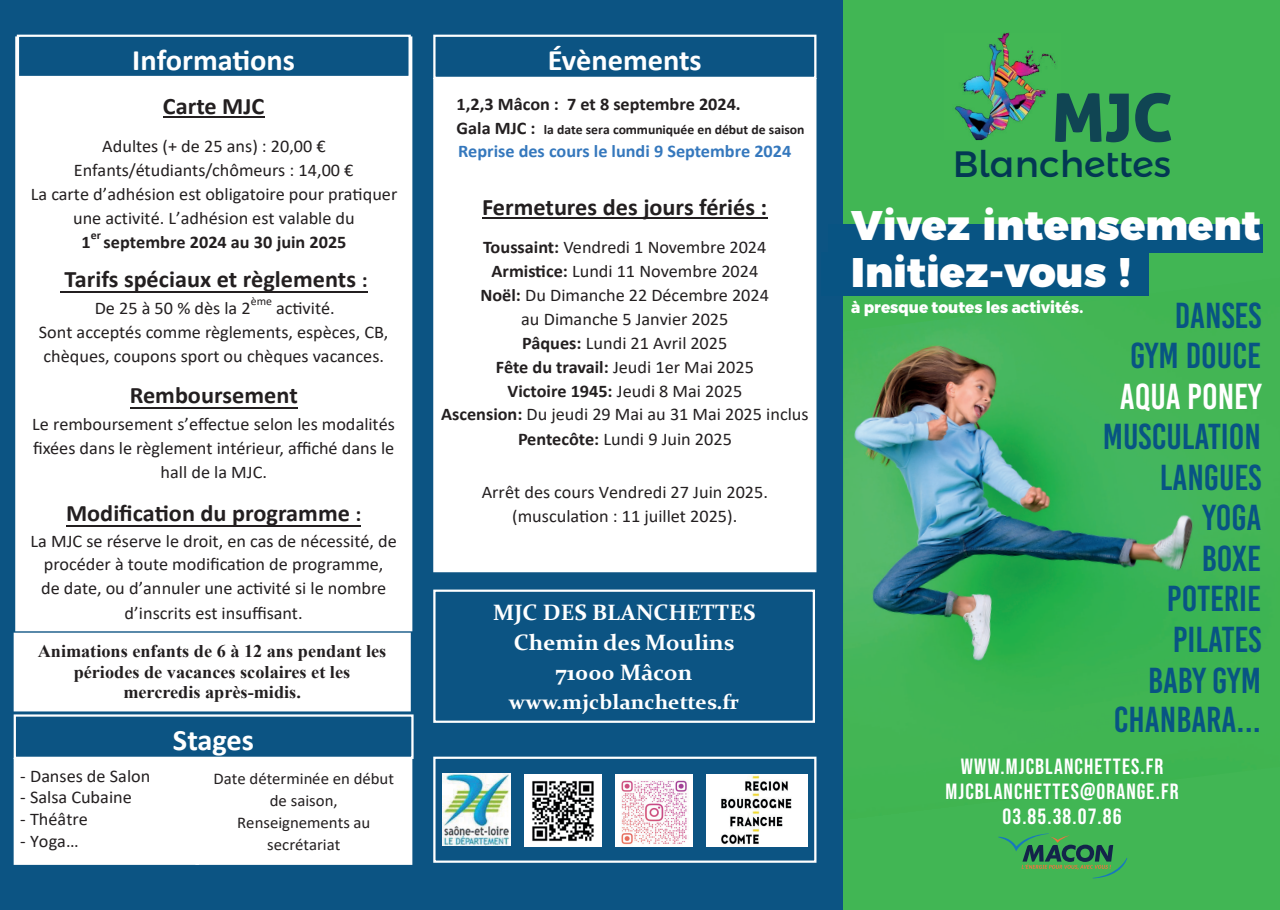
<style>
.page{position:relative;width:1280px;height:910px;background:#0c5483}
.page>*{position:absolute;margin:0;border:0;box-sizing:border-box;transform-origin:0 0}
.t1{font:66.75px "Aller Display";color:#104553}
.t2{font:900 41.4px/47.4px "Montserrat";color:#fff}
.t3{font:36.6px "Montserrat Alternates";color:#033853}
.t4{font:36px/40.3px "Bebas Kai";color:#085483;text-align:right}
.t5{font:36px "Bebas Kai";color:#fff}
.t6{font:700 29.7px "Calibri";color:#fff}
.t7{font:700 23.7px "Calibri";color:#231f20}
.t8{font:700 23.7px/27.3px "Times New Roman";color:#fff;text-align:center}
.t9{font:700 22.2px/29.8px "Constantia";color:#fff;text-align:center}
.t10{font:22.05px/25.2px "Bebas Neue";letter-spacing:.05em;color:#fff;text-align:center}
.t11{font:700 20.85px "Constantia";color:#fff}
.t12{font:17.85px/24px "Calibri";color:#231f20;text-align:center}
.t13{font:700 17.85px/20.4px "Times New Roman";color:#231f20;text-align:center}
.t14{font:700 17.85px "Calibri";color:#231f20}
.t15{font:700 17.85px "Calibri";letter-spacing:-.005em;color:#3578bd}
.t16{font:16.35px/21.9px "Calibri";color:#231f20;text-align:center}
.t17{font:800 16.05px "Montserrat";color:#fff;scale:.95 1}
.t18{font:700 13.35px "Calibri";letter-spacing:-.005em;color:#231f20}
.t19{font:11.55px "Calibri";color:#231f20}
.t20{font:700 11.55px "Calibri";color:#231f20}
.s1{font-size:20.85px}
.s2{font-size:17.85px}
.s3{font-weight:700}
</style>
<div class="page">
<div style="left:16px;top:38px;width:395px;height:592px;background:#fff"></div>
<hr style="left:163px;top:116px;width:102px;height:2px;background:#231f20">
<div style="left:15px;top:634px;width:395px;height:76px;background:#fff"></div>
<div style="left:14px;top:633px;width:397px;height:78px;border:2px solid #fff"></div>
<div style="left:18px;top:36px;width:392px;height:41px;background:#0c5483"></div>
<div style="left:17px;top:35px;width:394px;height:43px;border:2px solid #fff"></div>
<div style="left:14px;top:714px;width:400px;height:45px;border:2px solid #fff"></div>
<div style="left:15px;top:759px;width:183px;height:105px;background:#fff"></div>
<div style="left:14px;top:758px;width:185px;height:107px;border:2px solid #fff"></div>
<div style="left:197px;top:759px;width:214px;height:105px;background:#fff"></div>
<div style="left:195px;top:758px;width:217px;height:107px;border:2px solid #fff"></div>
<div style="left:433px;top:590px;width:382px;height:133px;border:2px solid #fff"></div>
<div style="left:433px;top:35px;width:383px;height:44px;border:2px solid #fff"></div>
<div style="left:434px;top:79px;width:381px;height:492px;background:#fff"></div>
<div style="left:433px;top:78px;width:383px;height:494px;border:2px solid #fff"></div>
<hr style="left:482px;top:218px;width:285px;height:1px;background:#231f20">
<div style="left:433px;top:757px;width:383px;height:106px;border:2px solid #fff"></div>
<img style="left:442px;top:774px;width:69px;height:72px">
<img style="left:525px;top:774px;width:76px;height:72px">
<img style="left:706px;top:774px;width:101px;height:73px">
<img style="left:615px;top:774px;width:78px;height:73px">
<hr style="left:60px;top:291px;width:307px;height:2px;background:#231f20">
<hr style="left:130px;top:407px;width:167px;height:2px;background:#231f20">
<hr style="left:66px;top:525px;width:295px;height:2px;background:#231f20">
<div style="left:843px;top:0;width:437px;height:910px;background:#41b654"></div>
<img style="left:843px;top:317px;width:350px;height:361px">
<div style="left:828px;top:225px;width:435px;height:28px;background:#085483"></div>
<div style="left:822px;top:253px;width:327px;height:43px;background:#085483"></div>
<img style="left:955px;top:32px;width:101px;height:108px">
<img style="left:1055px;top:93px;width:7px;height:47px">
<svg style="left:998px;top:833px;width:129px;height:45px"></svg>
<h3 class="t6" style="left:132px;top:39px;width:164px">Informations</h3>
<h3 class="t7" style="left:163px;top:89px;width:103px">Carte MJC</h3>
<p class="t12" style="left:31px;top:134px;width:368px">Adultes (+ de 25 ans) : 20,00 € Enfants/étudiants/chômeurs : 14,00 €<br>La carte d’adhésion est obligatoire pour pratiquer une activité. L’adhésion est valable du</p>
<p class="t14" style="left:81px;top:229px;width:11px">1</p>
<p class="t20" style="left:91px;top:227px;width:12px">er</p>
<p class="t14" style="left:104px;top:229px;width:244px">septembre 2024 au 30 juin 2025</p>
<h3 class="t7" style="left:65px;top:262px;width:305px">Tarifs spéciaux et règlements <span class="s1">:</span></h3>
<p class="t12" style="left:95px;top:295px;width:157px">De 25 à 50 % dès la 2</p>
<p class="t19" style="left:251px;top:293px;width:23px">ème</p>
<p class="t12" style="left:39px;top:295px;width:351px;text-align:left;text-indent:237px">activité.<br>Sont acceptés comme règlements, espèces, CB, chèques, coupons sport ou chèques vacances.</p>
<h3 class="t7" style="left:130px;top:378px;width:169px">Remboursement</h3>
<p class="t12" style="left:32px;top:411px;width:364px">Le remboursement s’effectue selon les modalités fixées dans le règlement intérieur, affiché dans le hall de la MJC.</p>
<h3 class="t7" style="left:66px;top:496px;width:297px">Modification du programme <span class="s1">:</span></h3>
<p class="t12" style="left:30px;top:529px;width:368px;line-height:23.1px">La MJC se réserve le droit, en cas de nécessité, de procéder à toute modification de programme,<br>de date, ou d’annuler une activité si le nombre</p>
<p class="t12" style="left:125px;top:601px;width:180px">d’inscrits est insuffisant.</p>
<p class="t13" style="left:38px;top:640px;width:350px">Animations enfants de 6 à 12 ans pendant les périodes de vacances scolaires et les mercredis après-midis.</p>
<h3 class="t6" style="left:173px;top:719px;width:83px">Stages</h3>
<p class="t12" style="left:30px;top:764px;width:122px;line-height:21.8px;text-align:left">Danses de Salon<br>Salsa Cubaine<br>Théâtre<br>Yoga…</p>
<p class="t16" style="left:213px;top:767px;width:182px">Date déterminée en début de saison,<br>Renseignements au secrétariat</p>
<h3 class="t6" style="left:548px;top:39px;width:155px">Évènements</h3>
<p class="t14" style="left:456px;top:91px;width:286px">1,2,3 Mâcon : 7 et 8 septembre 2024.</p>
<p class="t18" style="left:456px;top:120px;width:349px"><span class="s2">Gala MJC :</span> la date sera communiquée en début de saison</p>
<p class="t15" style="left:458px;top:139px;width:335px">Reprise des cours le lundi 9 Septembre 2024</p>
<h3 class="t7" style="left:482px;top:190px;width:287px">Fermetures des jours fériés :</h3>
<p class="t12" style="left:441px;top:235px;width:369px"><span class="s3">Toussaint:</span> Vendredi 1 Novembre 2024<br><span class="s3">Armistice:</span> Lundi 11 Novembre 2024<br><span class="s3">Noël:</span> Du Dimanche 22 Décembre 2024<br>au Dimanche 5 Janvier 2025<br><span class="s3">Pâques:</span> Lundi 21 Avril 2025<br><span class="s3">Fête du travail:</span> Jeudi 1er Mai 2025<br><span class="s3">Victoire 1945:</span> Jeudi 8 Mai 2025<br><span class="s3">Ascension:</span> Du jeudi 29 Mai au 31 Mai 2025 inclus <span class="s3">Pentecôte:</span> Lundi 9 Juin 2025</p>
<p class="t12" style="left:482px;top:480px;width:288px">Arrêt des cours Vendredi 27 Juin 2025. (musculation : 11 juillet 2025).</p>
<p class="t9" style="left:493px;top:597px;width:264px">MJC DES BLANCHETTES<br>Chemin des Moulins<br>71000 Mâcon</p>
<p class="t11" style="left:509px;top:687px;width:232px">www.mjcblanchettes.fr</p>
<h1 class="t1" style="left:1051px;top:75px;width:123px">MJC</h1>
<h3 class="t3" style="left:953px;top:135px;width:220px">Blanchettes</h3>
<h2 class="t2" style="left:851px;top:198px;width:411px">Vivez intensement<br>Initiez-vous !</h2>
<p class="t17" style="left:851px;top:297px;width:246px">à presque toutes les activités.</p>
<h3 class="t4" style="left:1130px;top:295px;width:133px">DANSES<br>GYM DOUCE</h3>
<h3 class="t5" style="left:1120px;top:377px;width:143px">AQUA PONEY</h3>
<h3 class="t4" style="left:1103px;top:417px;width:160px">MUSCULATION<br>LANGUES<br>YOGA<br>BOXE<br>POTERIE<br>PILATES<br>BABY GYM<br>CHANBARA...</h3>
<h3 class="t8" style="left:920px;top:743px;width:277px">mjcblanchettes@orange.fr<br>03.85.38.07.86</h3>
<p class="t10" style="left:945px;top:753px;width:235px">WWW.MJCBLANCHETTES.FR<br>MJCBLANCHETTES@ORANGE.FR<br>03.85.38.07.86</p>
</div>
